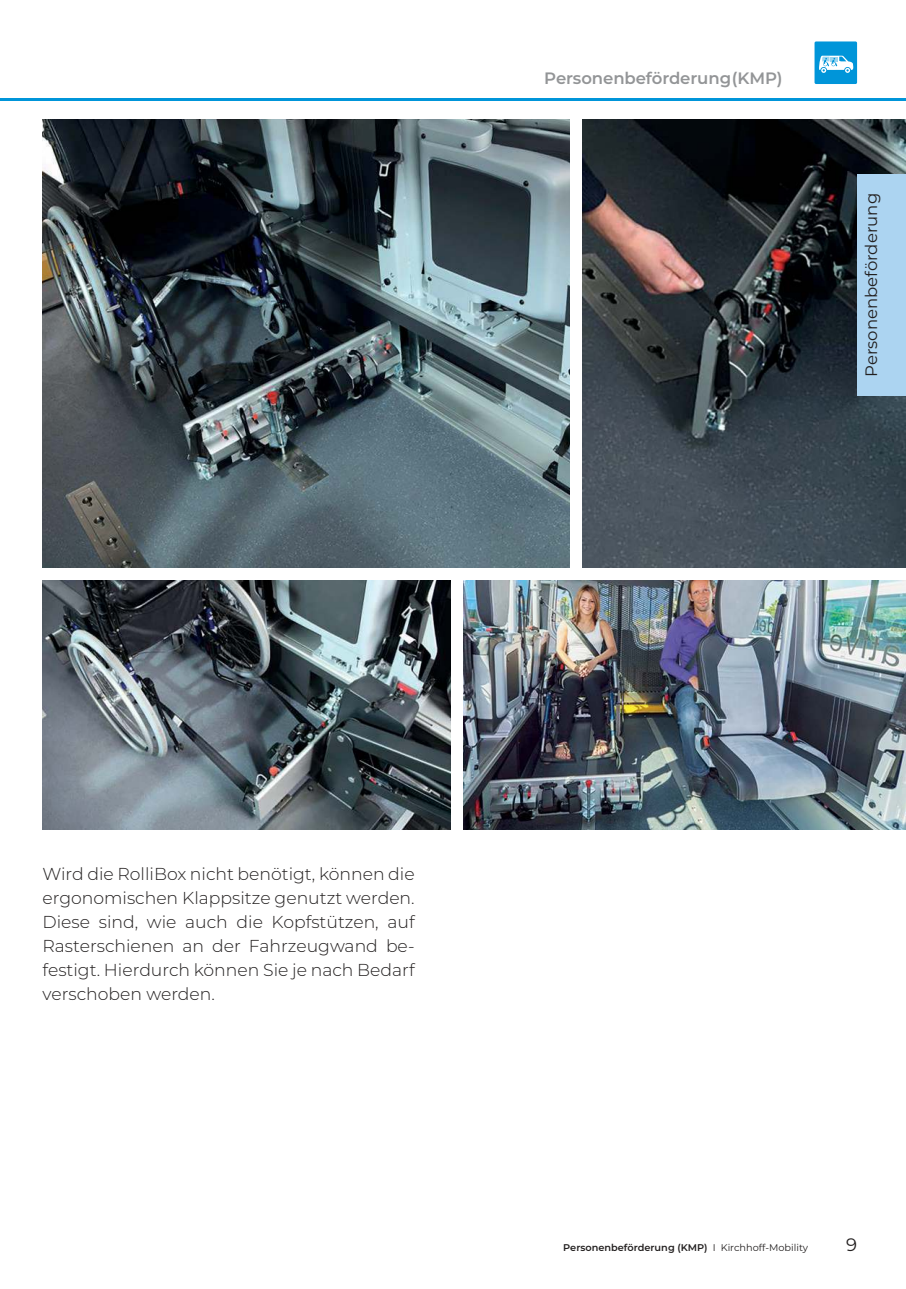
<style>
.page{position:relative;width:906px;height:1289px;background:#fff}
.page>*{position:absolute;margin:0;border:0;box-sizing:border-box;transform-origin:0 0}
.t1{font:18px "Montserrat";color:#221f1f}
.t2{font:300 17.25px/24px "Montserrat";color:#221f1f;text-align:justify}
.t3{font:600 16.5px "Montserrat";letter-spacing:-.005em;color:#939597}
.t4{font:16.5px "Montserrat";color:#221f1f}
.t5{font:600 9.75px "Montserrat";color:#221f1f}
.s1{font-weight:400}
</style>
<div class="page">
<img style="left:43px;top:119px;width:527px;height:449px">
<img style="left:463px;top:580px;width:443px;height:249px">
<img style="left:43px;top:580px;width:408px;height:249px">
<img style="left:583px;top:119px;width:323px;height:449px">
<hr style="left:0;top:98px;width:906px;height:3px;background:#0095d9">
<div style="left:814px;top:41px;width:43px;height:43px;background:#0095d9;border-radius:2px"></div>
<svg style="left:819px;top:56px;width:34px;height:17px"></svg>
<div style="left:857px;top:174px;width:49px;height:221px;background:#acd4f1"></div>
<p class="t3" style="left:544px;top:71px;width:240px">Personenbeförderung (KMP)</p>
<p class="t4" style="left:865px;top:377px;width:185px;rotate:-90deg">Personenbeförderung</p>
<p class="t2" style="left:43px;top:862px;width:374px">Wird die RolliBox nicht benötigt, können die ergonomischen Klappsitze genutzt werden.<br>Diese sind, wie auch die Kopfstützen, auf Rasterschienen an der Fahrzeugwand be&shy;festigt. Hierdurch können Sie je nach Bedarf verschoben werden.</p>
<p class="t5" style="left:563px;top:1243px;width:246px">Personenbeförderung (KMP) <span class="s1">I Kirchhoff-Mobility</span></p>
<p class="t1" style="left:846px;top:1237px;width:12px">9</p>
</div>
